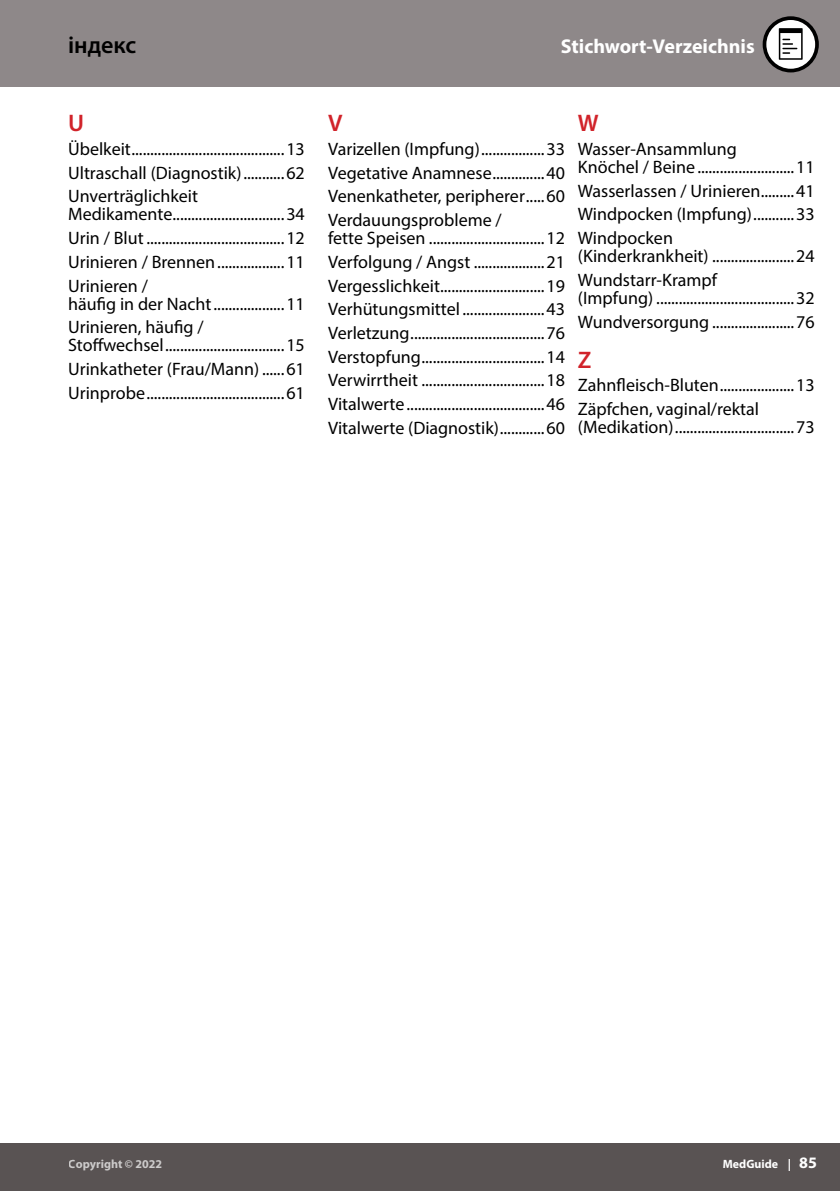
<style>
.page{position:relative;width:840px;height:1191px;background:#fff}
.page>*{position:absolute;margin:0;border:0;box-sizing:border-box;transform-origin:0 0}
.t1{font:600 24px "Myriad Pro";color:#000}
.t2{font:600 24px "Myriad Pro";color:#d1232a}
.t3{font:700 20px "Myriad Pro";color:#fff}
.t4{font:18px/23.6px "Myriad Pro";color:#000}
.t5{font:700 12px "Myriad Pro";color:#fff}
.s1{font-size:16px}
</style>
<div class="page">
<div style="left:0;top:0;width:839px;height:87px;background:#8e8889"></div>
<div style="left:0;top:1143px;width:839px;height:48px;background:#595353"></div>
<svg style="left:762px;top:16px;width:56px;height:56px"></svg>
<div style="left:766px;top:20px;width:48px;height:49px;background:#fff;border-radius:50%"></div>
<svg style="left:778px;top:28px;width:24px;height:32px"></svg>
<h1 class="t1" style="left:68px;top:29px;width:70px">індекс</h1>
<p class="t3" style="left:560px;top:33px;width:195px">Stichwort-Verzeichnis</p>
<h1 class="t2" style="left:68px;top:108px;width:17px">U</h1>
<p class="t4" style="left:68px;top:137px;width:238px;text-align:justify">Übelkeit.........................................13<br>Ultraschall (Diagnostik)...........62<br>Unverträglichkeit</p>
<p class="t4" style="left:68px;top:202px;width:238px;text-align:justify">Medikamente..............................34<br>Urin / Blut.....................................12<br>Urinieren / Brennen..................11<br>Urinieren /</p>
<p class="t4" style="left:68px;top:291px;width:238px">häufig in der Nacht...................11<br>Urinieren, häufig /</p>
<p class="t4" style="left:68px;top:333px;width:238px;text-align:justify">Stoffwechsel................................15<br>Urinkatheter (Frau/Mann) ......61<br>Urinprobe.....................................61</p>
<h1 class="t2" style="left:328px;top:108px;width:16px">V</h1>
<p class="t4" style="left:328px;top:137px;width:238px">Varizellen (Impfung).................33<br>Vegetative Anamnese..............40<br>Venenkatheter, peripherer.....60<br>Verdauungsprobleme /</p>
<p class="t4" style="left:328px;top:226px;width:238px">fette Speisen ...............................12<br>Verfolgung / Angst ...................21<br>Vergesslichkeit............................19<br>Verhütungsmittel ......................43<br>Verletzung....................................76<br>Verstopfung.................................14<br>Verwirrtheit .................................18<br>Vitalwerte.....................................46<br>Vitalwerte (Diagnostik)............60</p>
<h1 class="t2" style="left:577px;top:108px;width:22px">W</h1>
<p class="t4" style="left:577px;top:140px;width:238px;line-height:18px">Wasser-Ansammlung<br>Knöchel / Beine..........................11</p>
<p class="t4" style="left:577px;top:179px;width:238px;text-align:justify">Wasserlassen / Urinieren.........41<br>Windpocken (Impfung)...........33<br>Windpocken</p>
<p class="t4" style="left:577px;top:244px;width:238px">(Kinderkrankheit) ......................24<br>Wundstarr-Krampf</p>
<p class="t4" style="left:577px;top:286px;width:238px">(Impfung) .....................................32<br>Wundversorgung ......................76</p>
<h1 class="t2" style="left:577px;top:344px;width:15px">Z</h1>
<p class="t4" style="left:577px;top:373px;width:238px">Zahnfleisch-Bluten....................13<br>Zäpfchen, vaginal/rektal</p>
<p class="t4" style="left:577px;top:415px;width:238px">(Medikation)................................73</p>
<p class="t5" style="left:69px;top:1155px;width:95px">Copyright © 2022</p>
<p class="t5" style="left:722px;top:1156px;width:96px">MedGuide | <span class="s1">85</span></p>
</div>
